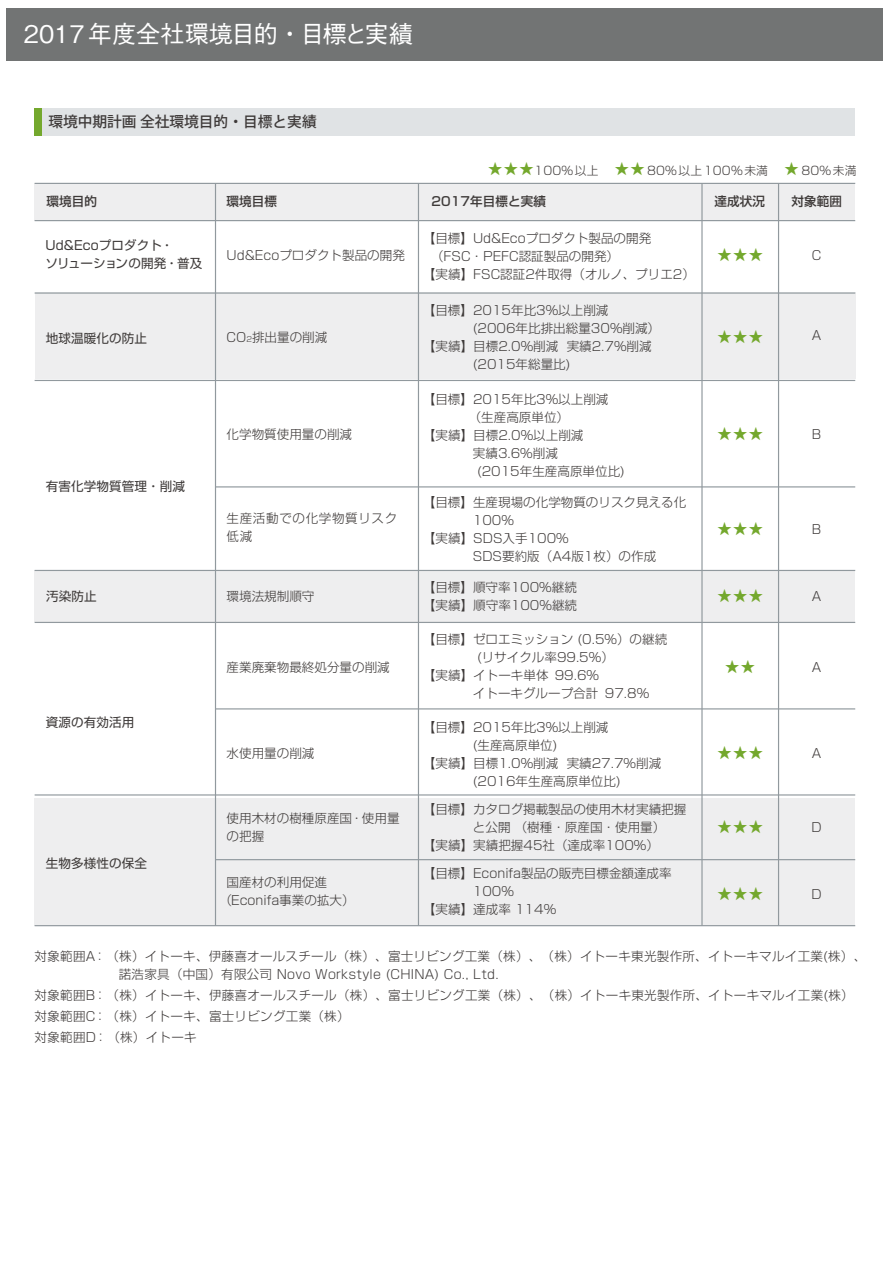
<style>
.page{position:relative;width:893px;height:1263px;background:#fff}
.page>*{position:absolute;margin:0;border:0;box-sizing:border-box;transform-origin:0 0}
.t1{font:500 24.15px "Gothic BBB Pro";color:#fff}
.t2{font:500 14.7px "Koz Go Pro";color:#3e3a39}
.t3{font:300 14.25px "Shin Go Pro";color:#74a82d}
.t4{font:300 12.6px/18px "Shin Go Pro";color:#3e3a39}
.t5{font:300 12.6px/21px "Shin Go Pro";letter-spacing:.02em;color:#3e3a39}
.t6{font:12.6px/18px "Shin Go Pro";letter-spacing:.01em;color:#3e3a39}
.t7{font:500 12.6px "Shin Go Pro";letter-spacing:.01em;color:#3e3a39}
.t8{font:300 12.6px/18px "Shin Go Pro";letter-spacing:.05em;color:#3e3a39}
.t9{font:300 11.7px "Shin Go Pro";letter-spacing:.015em;color:#3e3a39}
.s1{font-size:7.5px}
</style>
<div class="page">
<div style="left:6px;top:8px;width:877px;height:52px;background:#727474"></div>
<div style="left:35px;top:108px;width:820px;height:28px;background:#e0e3e5"></div>
<div style="left:35px;top:108px;width:7px;height:28px;background:#74a82d"></div>
<div style="left:35px;top:183px;width:820px;height:38px;background:#eeeeef"></div>
<div style="left:35px;top:570px;width:820px;height:52px;background:#eeeeef"></div>
<div style="left:35px;top:798px;width:820px;height:128px;background:#eeeeef"></div>
<div style="left:35px;top:292px;width:821px;height:87px;background:#eeeeef"></div>
<hr style="left:35px;top:925px;width:820px;height:1px;background:#91999e">
<hr style="left:35px;top:183px;width:820px;height:1px;background:#91999e">
<hr style="left:35px;top:220px;width:820px;height:1px;background:#91999e">
<hr style="left:215px;top:486px;width:640px;height:2px;background:#91999e">
<hr style="left:35px;top:292px;width:820px;height:2px;background:#91999e">
<hr style="left:35px;top:570px;width:820px;height:1px;background:#91999e">
<hr style="left:35px;top:380px;width:820px;height:1px;background:#91999e">
<hr style="left:35px;top:622px;width:820px;height:1px;background:#91999e">
<hr style="left:215px;top:183px;width:1px;height:743px;background:#91999e">
<hr style="left:701px;top:183px;width:1px;height:743px;background:#91999e">
<hr style="left:778px;top:183px;width:1px;height:743px;background:#91999e">
<hr style="left:418px;top:183px;width:1px;height:743px;background:#91999e">
<hr style="left:35px;top:794px;width:820px;height:2px;background:#91999e">
<hr style="left:215px;top:708px;width:640px;height:2px;background:#91999e">
<hr style="left:215px;top:859px;width:640px;height:1px;background:#91999e">
<h1 class="t1" style="left:24px;top:15px;width:390px">2017年度全社環境目的・目標と実績</h1>
<p class="t2" style="left:34px;top:113px;width:284px">　環境中期計画 全社環境目的・目標と実績</p>
<p class="t3" style="left:488px;top:157px;width:47px">★★★</p>
<p class="t3" style="left:614px;top:157px;width:31px">★★</p>
<p class="t3" style="left:784px;top:157px;width:16px">★</p>
<p class="t9" style="left:534px;top:161px;width:66px">100%以上</p>
<p class="t9" style="left:647px;top:161px;width:122px">80%以上100%未満</p>
<p class="t9" style="left:801px;top:161px;width:57px">80%未満</p>
<p class="t7" style="left:46px;top:191px;width:52px">環境目的</p>
<p class="t6" style="left:45px;top:235px;width:158px">Ud&amp;Ecoプロダクト・<br>ソリューションの開発・普及</p>
<p class="t6" style="left:46px;top:328px;width:103px">地球温暖化の防止</p>
<p class="t6" style="left:46px;top:476px;width:141px">有害化学物質管理・削減</p>
<p class="t6" style="left:46px;top:586px;width:52px">汚染防止</p>
<p class="t6" style="left:46px;top:711px;width:90px">資源の有効活用</p>
<p class="t6" style="left:46px;top:853px;width:103px">生物多様性の保全</p>
<p class="t7" style="left:227px;top:191px;width:52px">環境目標</p>
<p class="t7" style="left:431px;top:191px;width:116px">2017年目標と実績</p>
<p class="t7" style="left:714px;top:191px;width:52px">達成状況</p>
<p class="t7" style="left:791px;top:191px;width:52px">対象範囲</p>
<p class="t4" style="left:226px;top:244px;width:180px">Ud&amp;Ecoプロダクト製品の開発</p>
<p class="t4" style="left:423px;top:228px;width:230px">【目標】Ud&amp;Ecoプロダクト製品の開発</p>
<p class="t4" style="left:431px;top:246px;width:189px">（FSC・PEFC認証製品の開発）</p>
<p class="t4" style="left:423px;top:264px;width:274px">【実績】FSC認証2件取得（オルノ、プリエ2）</p>
<p class="t3" style="left:717px;top:243px;width:47px">★★★</p>
<p class="t4" style="left:811px;top:244px;width:11px">C</p>
<p class="t4" style="left:227px;top:327px;width:102px">CO<span class="s1">2</span>排出量の削減</p>
<p class="t4" style="left:423px;top:300px;width:187px">【目標】2015年比3%以上削減</p>
<p class="t4" style="left:473px;top:318px;width:189px">(2006年比排出総量30%削減）</p>
<p class="t4" style="left:423px;top:336px;width:230px">【実績】目標2.0%削減 実績2.7%削減</p>
<p class="t4" style="left:473px;top:354px;width:99px">(2015年総量比)</p>
<p class="t3" style="left:717px;top:325px;width:47px">★★★</p>
<p class="t4" style="left:811px;top:325px;width:11px">A</p>
<p class="t4" style="left:226px;top:424px;width:127px">化学物質使用量の削減</p>
<p class="t4" style="left:423px;top:388px;width:187px">【目標】2015年比3%以上削減</p>
<p class="t4" style="left:468px;top:406px;width:102px">（生産高原単位）</p>
<p class="t4" style="left:423px;top:424px;width:162px">【実績】目標2.0%以上削減</p>
<p class="t4" style="left:473px;top:442px;width:87px">実績3.6%削減</p>
<p class="t4" style="left:477px;top:460px;width:149px">(2015年生産高原単位比)</p>
<p class="t3" style="left:717px;top:422px;width:47px">★★★</p>
<p class="t4" style="left:811px;top:424px;width:11px">B</p>
<p class="t8" style="left:227px;top:508px;width:172px">生産活動での化学物質リスク低減</p>
<p class="t4" style="left:423px;top:491px;width:265px">【目標】生産現場の化学物質のリスク見える化</p>
<p class="t4" style="left:473px;top:509px;width:43px">100％</p>
<p class="t4" style="left:423px;top:527px;width:147px">【実績】SDS入手100%</p>
<p class="t4" style="left:473px;top:545px;width:185px">SDS要約版（A4版1枚）の作成</p>
<p class="t3" style="left:717px;top:516px;width:47px">★★★</p>
<p class="t4" style="left:811px;top:518px;width:11px">B</p>
<p class="t4" style="left:227px;top:586px;width:89px">環境法規制順守</p>
<p class="t4" style="left:423px;top:577px;width:156px">【目標】順守率100%継続【実績】順守率100%継続</p>
<p class="t3" style="left:717px;top:584px;width:47px">★★★</p>
<p class="t4" style="left:811px;top:586px;width:11px">A</p>
<p class="t4" style="left:226px;top:657px;width:165px">産業廃棄物最終処分量の削減</p>
<p class="t4" style="left:227px;top:743px;width:89px">水使用量の削減</p>
<p class="t4" style="left:226px;top:808px;width:174px">使用木材の樹種原産国・使用量の把握</p>
<p class="t4" style="left:219px;top:871px;width:137px;text-indent:7px">国産材の利用促進（Econifa事業の拡大）</p>
<p class="t4" style="left:423px;top:628px;width:246px">【目標】ゼロエミッション (0.5%）の継続</p>
<p class="t4" style="left:477px;top:646px;width:138px">(リサイクル率99.5%）</p>
<p class="t4" style="left:423px;top:664px;width:178px">【実績】イトーキ単体 99.6%</p>
<p class="t4" style="left:473px;top:682px;width:178px">イトーキグループ合計 97.8%</p>
<p class="t4" style="left:423px;top:716px;width:187px">【目標】2015年比3％以上削減</p>
<p class="t4" style="left:473px;top:734px;width:86px">(生産高原単位)</p>
<p class="t4" style="left:423px;top:752px;width:240px">【実績】目標1.0%削減 実績27.7%削減</p>
<p class="t4" style="left:473px;top:770px;width:149px">(2016年生産高原単位比)</p>
<p class="t4" style="left:423px;top:798px;width:265px">【目標】カタログ掲載製品の使用木材実績把握</p>
<p class="t4" style="left:473px;top:816px;width:194px">と公開 （樹種・原産国・使用量）</p>
<p class="t4" style="left:423px;top:834px;width:238px">【実績】実績把握45社（達成率100%）</p>
<p class="t4" style="left:423px;top:862px;width:250px">【目標】Econifa製品の販売目標金額達成率</p>
<p class="t4" style="left:473px;top:880px;width:43px">100%</p>
<p class="t4" style="left:423px;top:898px;width:135px">【実績】達成率 114%</p>
<p class="t3" style="left:725px;top:655px;width:31px">★★</p>
<p class="t4" style="left:811px;top:657px;width:11px">A</p>
<p class="t3" style="left:717px;top:741px;width:47px">★★★</p>
<p class="t4" style="left:811px;top:743px;width:11px">A</p>
<p class="t3" style="left:717px;top:815px;width:47px">★★★</p>
<p class="t4" style="left:811px;top:817px;width:12px">D</p>
<p class="t3" style="left:717px;top:882px;width:47px">★★★</p>
<p class="t4" style="left:811px;top:883px;width:12px">D</p>
<p class="t5" style="left:119px;top:945px;width:749px;line-height:18px;text-indent:-84px">対象範囲A：（株）イトーキ、伊藤喜オールスチール（株）、富士リビング工業（株）、（株）イトーキ東光製作所、イトーキマルイ工業(株）、諾浩家具（中国）有限公司 Novo Workstyle (CHINA) Co., Ltd.</p>
<p class="t5" style="left:35px;top:983px;width:820px">対象範囲B：（株）イトーキ、伊藤喜オールスチール（株）、富士リビング工業（株）、（株）イトーキ東光製作所、イトーキマルイ工業(株）対象範囲C：（株）イトーキ、富士リビング工業（株）<br>対象範囲D：（株）イトーキ</p>
</div>
